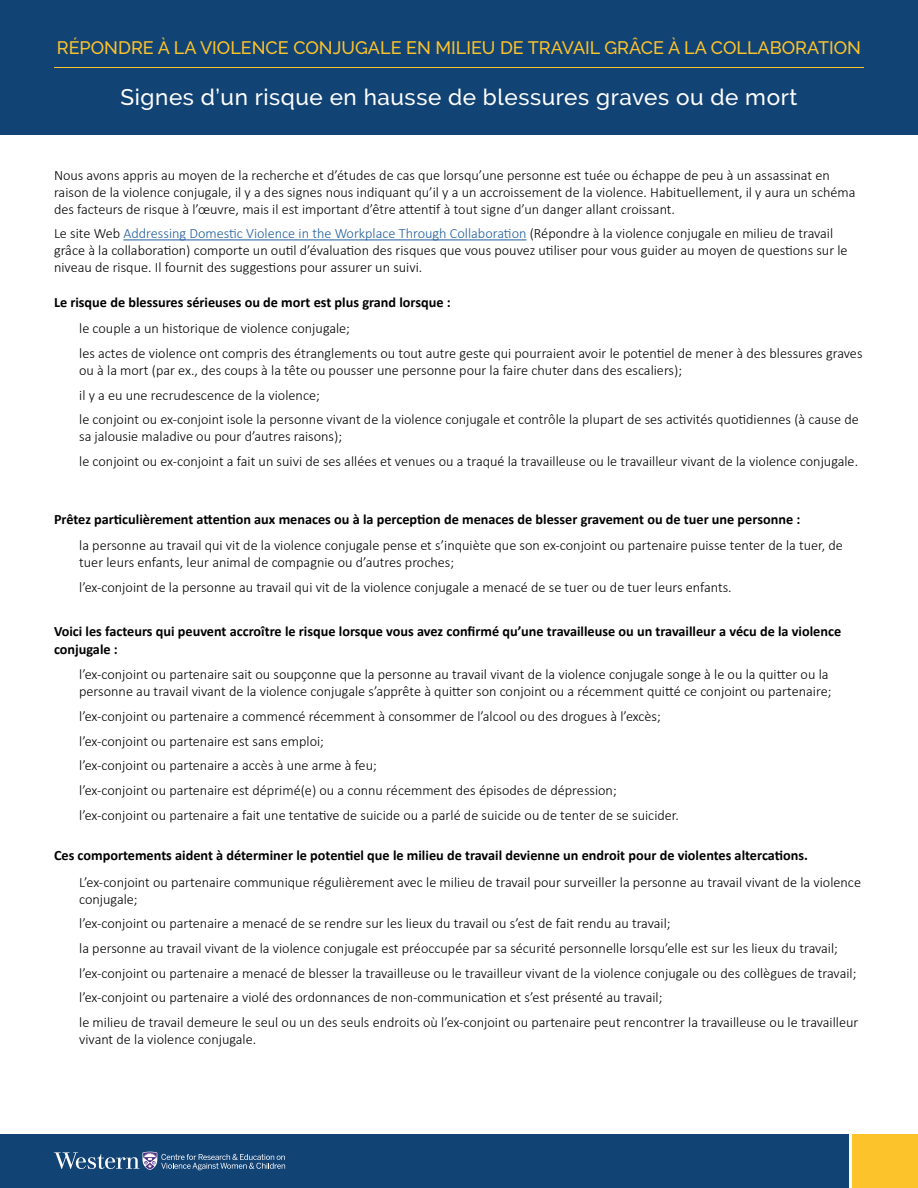
<style>
.page{position:relative;width:918px;height:1188px;background:#fff}
.page>*{position:absolute;margin:0;border:0;box-sizing:border-box;transform-origin:0 0}
.Header_1{font:500 22.5px "Raleway";letter-spacing:.025em;color:#fff}
.t1{font:500 18px "Raleway";color:#fcc32a}
.Paragraph_01{font:300 14.25px/17.1px "Calibri";color:#000}
.Paragraph_01-2{font:700 14.25px/17.1px "Calibri";color:#000}
.s1{color:#215e9e}
</style>
<div class="page">
<div style="left:0;top:0;width:918px;height:135px;background:#124375"></div>
<hr style="left:54px;top:67px;width:810px;height:1px;background:#fcc32a">
<div style="left:0;top:1134px;width:848px;height:54px;background:#124375"></div>
<div style="left:853px;top:1134px;width:65px;height:54px;background:#fcc32a"></div>
<svg style="left:54px;top:1152px;width:231px;height:18px"></svg>
<hr style="left:123px;top:240px;width:404px;height:1px;background:#215e9e">
<p class="t1" style="left:57px;top:37px;width:806px">RÉPONDRE À LA VIOLENCE CONJUGALE EN MILIEU DE TRAVAIL GRÂCE À LA COLLABORATION</p>
<h1 class="Header_1" style="left:121px;top:84px;width:678px">Signes d’un risque en hausse de blessures graves ou de mort</h1>
<p class="Paragraph_01" style="left:54px;top:167px;width:803px">Nous avons appris au moyen de la recherche et d’études de cas que lorsqu’une personne est tuée ou échappe de peu à un assassinat en raison de la violence conjugale, il y a des signes nous indiquant qu’il y a un accroissement de la violence. Habituellement, il y aura un schéma des facteurs de risque à l’œuvre, mais il est important d’être attentif à tout signe d’un danger allant croissant.</p>
<p class="Paragraph_01" style="left:54px;top:225px;width:795px">Le site Web <span class="s1">Addressing Domestic Violence in the Workplace Through Collaboration</span> (Répondre à la violence conjugale en milieu de travail grâce à la collaboration) comporte un outil d’évaluation des risques que vous pouvez utiliser pour vous guider au moyen de questions sur le niveau de risque. Il fournit des suggestions pour assurer un suivi.</p>
<p class="Paragraph_01-2" style="left:54px;top:294px;width:398px">Le risque de blessures sérieuses ou de mort est plus grand lorsque :</p>
<p class="Paragraph_01" style="left:79px;top:320px;width:272px">le couple a un historique de violence conjugale;</p>
<p class="Paragraph_01" style="left:79px;top:344px;width:785px">les actes de violence ont compris des étranglements ou tout autre geste qui pourraient avoir le potentiel de mener à des blessures graves ou à la mort (par ex., des coups à la tête ou pousser une personne pour la faire chuter dans des escaliers);</p>
<p class="Paragraph_01" style="left:79px;top:386px;width:242px">il y a eu une recrudescence de la violence;</p>
<p class="Paragraph_01" style="left:79px;top:411px;width:781px">le conjoint ou ex-conjoint isole la personne vivant de la violence conjugale et contrôle la plupart de ses activités quotidiennes (à cause de sa jalousie maladive ou pour d’autres raisons);</p>
<p class="Paragraph_01" style="left:79px;top:453px;width:780px">le conjoint ou ex-conjoint a fait un suivi de ses allées et venues ou a traqué la travailleuse ou le travailleur vivant de la violence conjugale.</p>
<p class="Paragraph_01-2" style="left:54px;top:511px;width:748px">Prêtez particulièrement attention aux menaces ou à la perception de menaces de blesser gravement ou de tuer une personne :</p>
<p class="Paragraph_01" style="left:79px;top:537px;width:765px">la personne au travail qui vit de la violence conjugale pense et s’inquiète que son ex-conjoint ou partenaire puisse tenter de la tuer, de tuer leurs enfants, leur animal de compagnie ou d’autres proches;</p>
<p class="Paragraph_01" style="left:79px;top:578px;width:654px">l’ex-conjoint de la personne au travail qui vit de la violence conjugale a menacé de se tuer ou de tuer leurs enfants.</p>
<p class="Paragraph_01-2" style="left:54px;top:623px;width:789px">Voici les facteurs qui peuvent accroître le risque lorsque vous avez confirmé qu’une travailleuse ou un travailleur a vécu de la violence conjugale :</p>
<p class="Paragraph_01" style="left:79px;top:666px;width:754px">l’ex-conjoint ou partenaire sait ou soupçonne que la personne au travail vivant de la violence conjugale songe à le ou la quitter ou la personne au travail vivant de la violence conjugale s’apprête à quitter son conjoint ou a récemment quitté ce conjoint ou partenaire;</p>
<p class="Paragraph_01" style="left:79px;top:708px;width:583px">l’ex-conjoint ou partenaire a commencé récemment à consommer de l’alcool ou des drogues à l’excès;</p>
<p class="Paragraph_01" style="left:79px;top:732px;width:246px">l’ex-conjoint ou partenaire est sans emploi;</p>
<p class="Paragraph_01" style="left:79px;top:757px;width:299px">l’ex-conjoint ou partenaire a accès à une arme à feu;</p>
<p class="Paragraph_01" style="left:79px;top:782px;width:539px">l’ex-conjoint ou partenaire est déprimé(e) ou a connu récemment des épisodes de dépression;</p>
<p class="Paragraph_01" style="left:79px;top:806px;width:601px">l’ex-conjoint ou partenaire a fait une tentative de suicide ou a parlé de suicide ou de tenter de se suicider.</p>
<p class="Paragraph_01-2" style="left:54px;top:847px;width:755px">Ces comportements aident à déterminer le potentiel que le milieu de travail devienne un endroit pour de violentes altercations.</p>
<p class="Paragraph_01" style="left:79px;top:873px;width:783px">L’ex-conjoint ou partenaire communique régulièrement avec le milieu de travail pour surveiller la personne au travail vivant de la violence conjugale;</p>
<p class="Paragraph_01" style="left:79px;top:915px;width:593px">l’ex-conjoint ou partenaire a menacé de se rendre sur les lieux du travail ou s’est de fait rendu au travail;</p>
<p class="Paragraph_01" style="left:79px;top:940px;width:760px">la personne au travail vivant de la violence conjugale est préoccupée par sa sécurité personnelle lorsqu’elle est sur les lieux du travail;</p>
<p class="Paragraph_01" style="left:79px;top:964px;width:779px">l’ex-conjoint ou partenaire a menacé de blesser la travailleuse ou le travailleur vivant de la violence conjugale ou des collègues de travail;</p>
<p class="Paragraph_01" style="left:79px;top:989px;width:585px">l’ex-conjoint ou partenaire a violé des ordonnances de non-communication et s’est présenté au travail;</p>
<p class="Paragraph_01" style="left:79px;top:1014px;width:781px">le milieu de travail demeure le seul ou un des seuls endroits où l’ex-conjoint ou partenaire peut rencontrer la travailleuse ou le travailleur vivant de la violence conjugale.</p>
</div>
